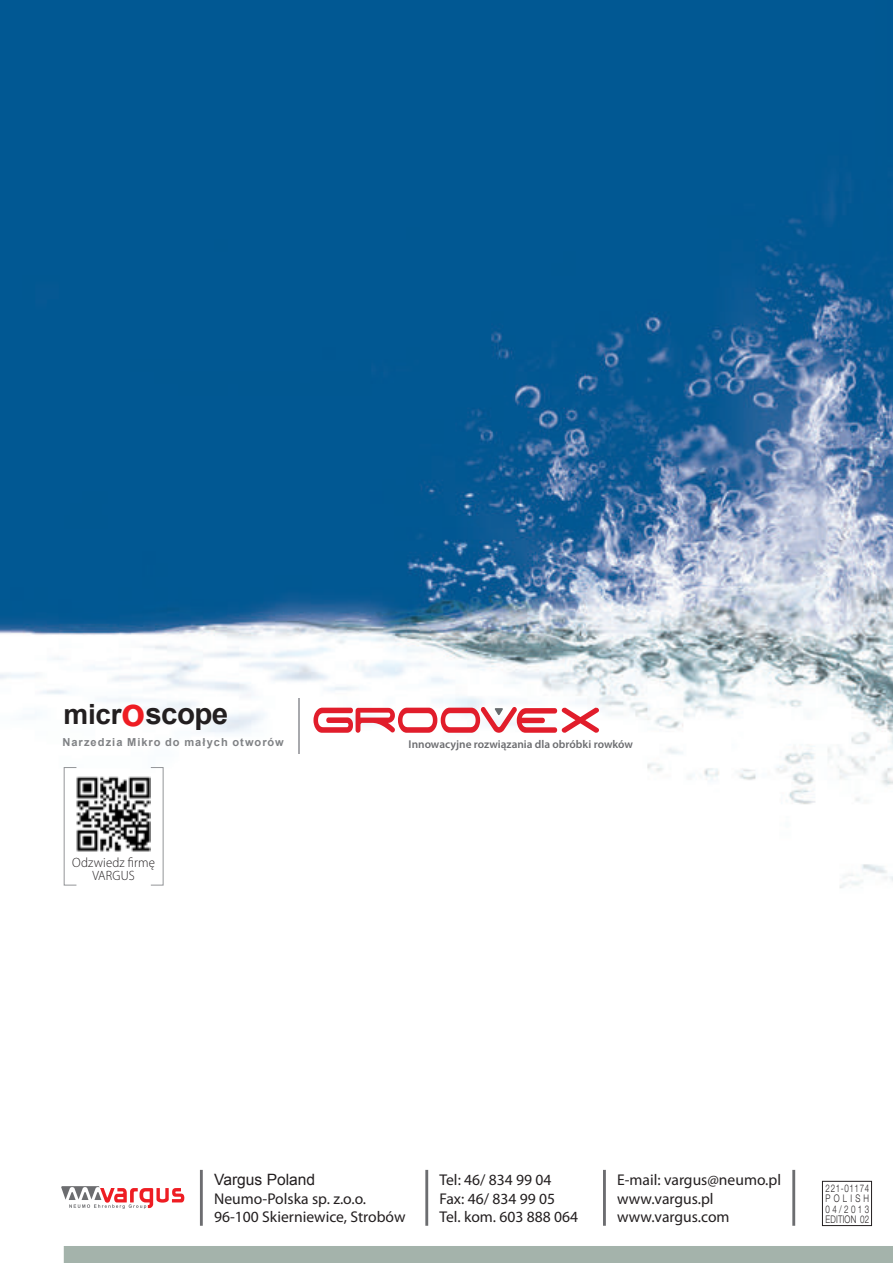
<style>
.page{position:relative;width:893px;height:1263px;background:#fff}
.page>*{position:absolute;margin:0;border:0;box-sizing:border-box;transform-origin:0 0}
.t1{font:700 29.55px "Arial";letter-spacing:-.02em;color:#231f20}
.t2{font:15.6px/18.8px "Myriad Pro";color:#231f20}
.t3{font:15.6px "Arial";color:#231f20}
.t4{font:300 13.5px/13.5px "Myriad Pro";letter-spacing:.01em;color:#231f20;text-align:center;scale:.95 1}
.t5{font:600 11.4px "Myriad Pro";color:#6c6d70}
.t6{font:700 11.1px "Arial";letter-spacing:.09em;color:#808285}
.t7{font:300 10.5px/10.5px "Helvetica Neue";letter-spacing:.08em;color:#231f20;text-align:justify;scale:.76 1}
.s1{font-size:27.9px}
.s2{font-size:39.3px;color:#ee1d23}
</style>
<div class="page">
<img style="left:0;top:0;width:893px;height:888px">
<hr style="left:298px;top:698px;width:1px;height:56px;background:#a8a9ad">
<div style="left:822px;top:1181px;width:50px;height:45px;border:1px solid #231f20"></div>
<svg style="left:61px;top:1186px;width:123px;height:23px"></svg>
<hr style="left:200px;top:1170px;width:3px;height:56px;background:#6c6d70">
<hr style="left:425px;top:1170px;width:3px;height:56px;background:#6c6d70">
<hr style="left:603px;top:1170px;width:3px;height:56px;background:#6c6d70">
<hr style="left:792px;top:1170px;width:3px;height:56px;background:#6c6d70">
<div style="left:64px;top:1246px;width:829px;height:17px;background:#a4b3ab"></div>
<img style="left:77px;top:776px;width:73px;height:75px">
<div style="left:64px;top:767px;width:13px;height:118px;border:1px solid #939598"></div>
<svg style="left:313px;top:707px;width:286px;height:26px"></svg>
<h1 class="t1" style="left:63px;top:694px;width:166px"><span class="s1">micr</span><span class="s2">o</span>scope</h1>
<p class="t6" style="left:62px;top:735px;width:223px">Narzedzia Mikro do małych otworów</p>
<p class="t4" style="left:72px;top:855px;width:89px">Odzwiedz firmę<br>VARGUS</p>
<p class="t5" style="left:409px;top:737px;width:226px">Innowacyjne rozwiązania dla obróbki rowków</p>
<p class="t3" style="left:214px;top:1169px;width:103px">Vargus Poland</p>
<p class="t2" style="left:214px;top:1188px;width:193px">Neumo-Polska sp. z.o.o.<br>96-100 Skierniewice, Strobów</p>
<p class="t2" style="left:439px;top:1170px;width:140px">Tel: 46/ 834 99 04<br>Fax: 46/ 834 99 05<br>Tel. kom. 603 888 064</p>
<p class="t2" style="left:617px;top:1170px;width:165px">E-mail: vargus@neumo.pl www.vargus.pl www.vargus.com</p>
<p class="t7" style="left:826px;top:1182px;width:59px">221-01174<br>POLISH 04/2013<br>EDITION 02</p>
</div>
